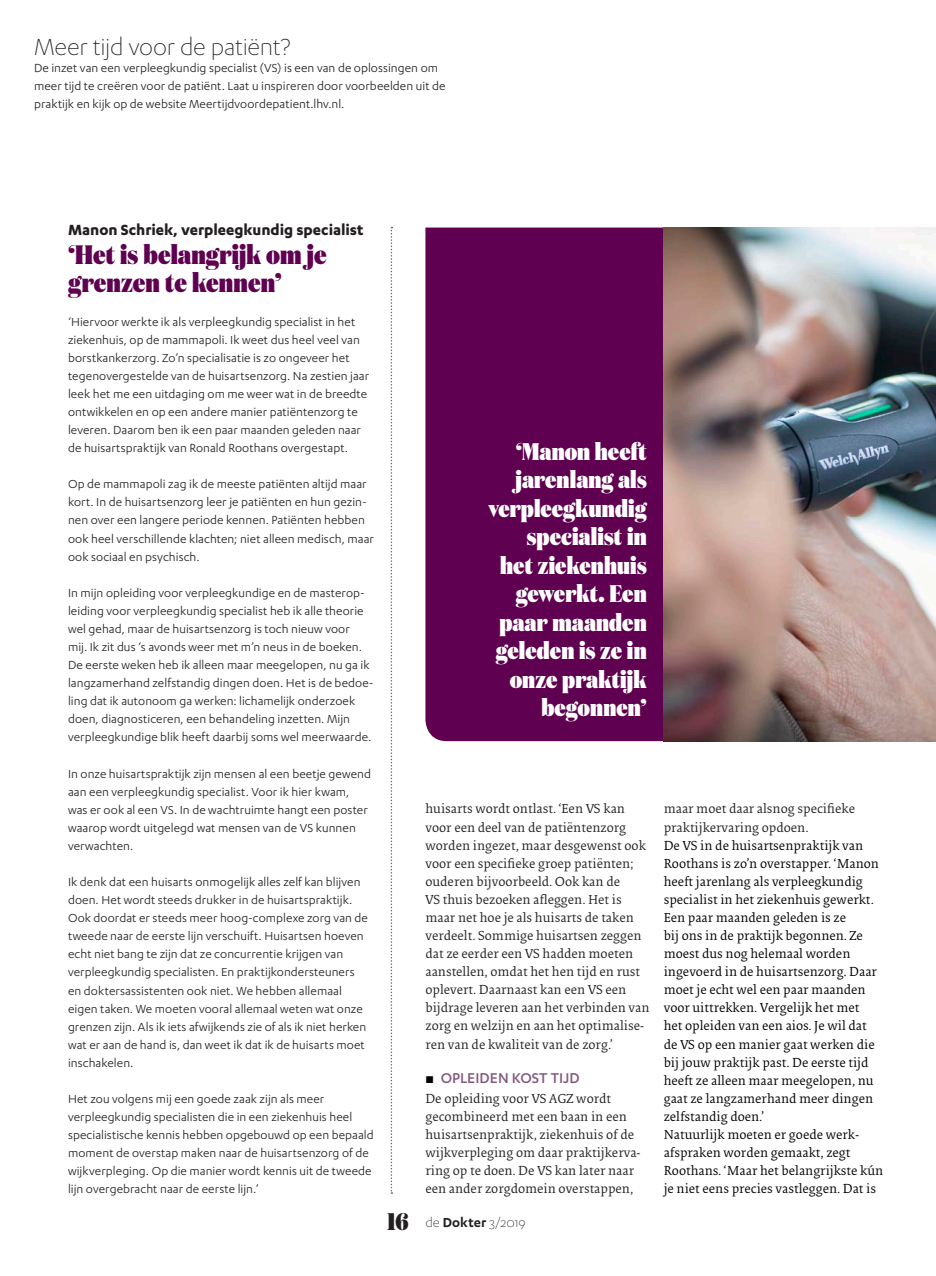
<style>
.page{position:relative;width:936px;height:1276px;background:#fff}
.page>*{position:absolute;margin:0;border:0;box-sizing:border-box;transform-origin:0 0}
.t1{font:300 27px "Karbon";letter-spacing:-.01em;color:#231f20}
.t2{font:900 26.55px/28.5px "Domaine Disp Cond";letter-spacing:.005em;color:#5f0050}
.t3{font:900 24px/28.5px "Domaine Disp Cond";letter-spacing:.005em;color:#fff;text-align:right}
.t4{font:700 17.1px "Karbon";color:#231f20}
.t5{font:500 16.5px "Karbon";color:#825a7f}
.t6{font:300 15px "Karbon";color:#231f20}
.t7{font:13.5px/18.1px "Karbon";letter-spacing:.005em;color:#231f20}
.t8{font:13.5px/18.1px "Collis";color:#231f20}
.t9{font:13.5px/18.1px "Collis";color:#000}
.s1{font-family:"Apex New";font-weight:400;font-size:13.5px;color:#000}
.s2{font-family:"Domaine Disp Cond";font-weight:900;font-size:24px}
.s3{font-weight:600}
</style>
<div class="page">
<div style="left:425px;top:227px;width:238px;height:514px;background:#5f0050"></div>
<img style="left:663px;top:227px;width:272px;height:514px">
<svg style="left:390px;top:227px;width:2px;height:966px"></svg>
<h1 class="t1" style="left:34px;top:32px;width:258px">Meer tijd voor de patiënt?</h1>
<p class="t7" style="left:34px;top:59px;width:413px">De inzet van een verpleegkundig specialist (VS) is een van de oplossingen om meer tijd te creëren voor de patiënt. Laat u inspireren door voorbeelden uit de praktijk en kijk op de website Meertijdvoordepatient.lhv.nl.</p>
<p class="t4" style="left:68px;top:220px;width:297px">Manon Schriek, verpleegkundig specialist</p>
<h2 class="t2" style="left:68px;top:240px;width:260px">‘Het is belangrijk om je grenzen te kennen’</h2>
<p class="t7" style="left:68px;top:312px;width:302px">‘Hiervoor werkte ik als verpleegkundig specialist in het ziekenhuis, op de mammapoli. Ik weet dus heel veel van borstkankerzorg. Zo’n specialisatie is zo ongeveer het tegenovergestelde van de huisartsenzorg. Na zestien jaar leek het me een uitdaging om me weer wat in de breedte ontwikkelen en op een andere manier patiëntenzorg te leveren. Daarom ben ik een paar maanden geleden naar de huisartspraktijk van Ronald Roothans overgestapt.</p>
<p class="t7" style="left:68px;top:475px;width:307px">Op de mammapoli zag ik de meeste patiënten altijd maar kort. In de huisartsenzorg leer je patiënten en hun gezin&shy;nen over een langere periode kennen. Patiënten hebben ook heel verschillende klachten; niet alleen medisch, maar ook sociaal en psychisch.</p>
<p class="t7" style="left:68px;top:583px;width:307px">In mijn opleiding voor verpleegkundige en de masterop&shy;leiding voor verpleegkundig specialist heb ik alle theorie wel gehad, maar de huisartsenzorg is toch nieuw voor<br>mij. Ik zit dus ‘s avonds weer met m’n neus in de boeken.<br>De eerste weken heb ik alleen maar meegelopen, nu ga ik langzamerhand zelfstandig dingen doen. Het is de bedoe&shy;ling dat ik autonoom ga werken: lichamelijk onderzoek doen, diagnosticeren, een behandeling inzetten. Mijn verpleegkundige blik heeft daarbij soms wel meerwaarde.</p>
<p class="t7" style="left:68px;top:764px;width:304px">In onze huisartspraktijk zijn mensen al een beetje gewend aan een verpleegkundig specialist. Voor ik hier kwam, was er ook al een VS. In de wachtruimte hangt een poster waarop wordt uitgelegd wat mensen van de VS kunnen verwachten.</p>
<p class="t7" style="left:68px;top:872px;width:301px">Ik denk dat een huisarts onmogelijk alles zelf kan blijven doen. Het wordt steeds drukker in de huisartspraktijk.<br>Ook doordat er steeds meer hoog-complexe zorg van de tweede naar de eerste lijn verschuift. Huisartsen hoeven echt niet bang te zijn dat ze concurrentie krijgen van verpleegkundig specialisten. En praktijkondersteuners en doktersassistenten ook niet. We hebben allemaal eigen taken. We moeten vooral allemaal weten wat onze grenzen zijn. Als ik iets afwijkends zie of als ik niet herken wat er aan de hand is, dan weet ik dat ik de huisarts moet inschakelen.</p>
<p class="t7" style="left:68px;top:1089px;width:307px">Het zou volgens mij een goede zaak zijn als meer verpleegkundig specialisten die in een ziekenhuis heel specialistische kennis hebben opgebouwd op een bepaald moment de overstap maken naar de huisartsenzorg of de wijkverpleging. Op die manier wordt kennis uit de tweede lijn overgebracht naar de eerste lijn.’</p>
<h3 class="t3" style="left:488px;top:437px;width:160px">‘Manon heeft jarenlang als verpleegkundig specialist in het ziekenhuis gewerkt. Een paar maanden geleden is ze in onze praktijk begonnen’</h3>
<p class="t8" style="left:425px;top:801px;width:225px">huisarts wordt ontlast. ‘Een VS kan voor een deel van de patiëntenzorg worden ingezet, maar desgewenst ook voor een specifieke groep patiënten; ouderen bijvoorbeeld. Ook kan de<br>VS thuis bezoeken afleggen. Het is maar net hoe je als huisarts de taken verdeelt. Sommige huisartsen zeggen dat ze eerder een VS hadden moeten aanstellen, omdat het hen tijd en rust oplevert. Daarnaast kan een VS een bijdrage leveren aan het verbinden van zorg en welzijn en aan het optimalise&shy;ren van de kwaliteit van de zorg.’</p>
<p class="t5" style="left:425px;top:1069px;width:156px"><span class="s1">▪</span> OPLEIDEN KOST TIJD</p>
<p class="t8" style="left:425px;top:1090px;width:217px">De opleiding voor VS AGZ wordt gecombineerd met een baan in een huisartsenpraktijk, ziekenhuis of de wijkverpleging om daar praktijkerva&shy;ring op te doen. De VS kan later naar een ander zorgdomein overstappen,</p>
<p class="t6" style="left:387px;top:1214px;width:140px"><span class="s2">16</span> de <span class="s3">Dokter</span> 3/2019</p>
<p class="t8" style="left:663px;top:801px;width:193px">maar moet daar alsnog specifieke praktijkervaring opdoen.</p>
<p class="t9" style="left:663px;top:837px;width:221px">De VS in de huisartsenpraktijk van Roothans is zo’n overstapper. ‘Manon heeft jarenlang als verpleegkundig specialist in het ziekenhuis gewerkt.<br>Een paar maanden geleden is ze<br>bij ons in de praktijk begonnen. Ze moest dus nog helemaal worden ingevoerd in de huisartsenzorg. Daar moet je echt wel een paar maanden voor uittrekken. Vergelijk het met<br>het opleiden van een aios. Je wil dat de VS op een manier gaat werken die bij jouw praktijk past. De eerste tijd heeft ze alleen maar meegelopen, nu gaat ze langzamerhand meer dingen zelfstandig doen.’<br>Natuurlijk moeten er goede werk&shy;afspraken worden gemaakt, zegt Roothans. ‘Maar het belangrijkste kún je niet eens precies vastleggen. Dat is</p>
</div>
